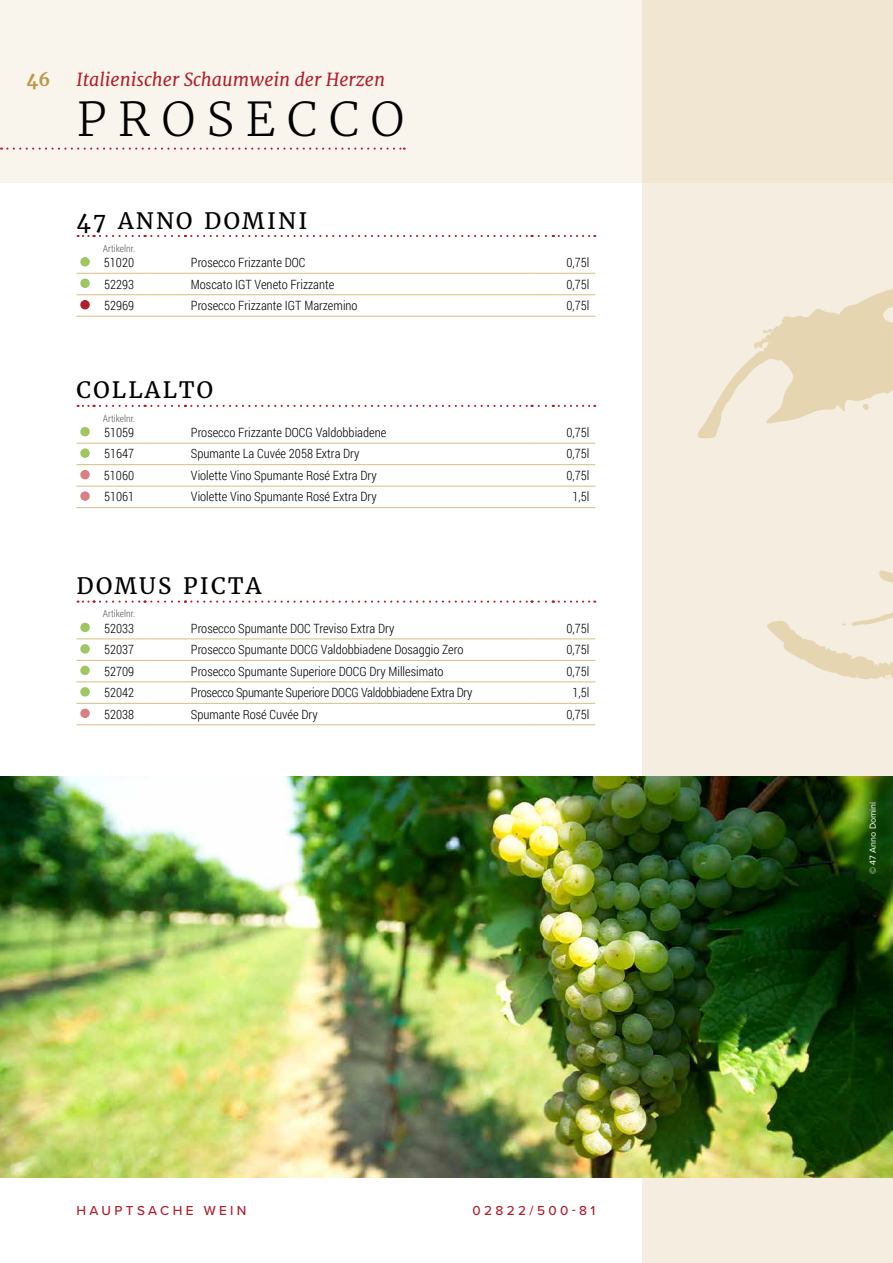
<style>
.page{position:relative;width:893px;height:1263px;background:#fff}
.page>*{position:absolute;margin:0;border:0;box-sizing:border-box;transform-origin:0 0}
.t1{font:300 46.5px "Merriweather";letter-spacing:.25em;color:#000}
.t2{font:22.5px "Merriweather";letter-spacing:.1em;color:#000}
.t3{font:italic 18px "Merriweather";color:#b02130}
.t4{font:700 18px "Merriweather";color:#be974b}
.t5{font:500 13.5px "Proxima Nova";letter-spacing:.25em;color:#b02130}
.t6{font:300 12.75px "Roboto Condensed";color:#000}
.t7{font:300 12.75px "Roboto Condensed";letter-spacing:-.02em;color:#000}
.t8{font:300 9.75px "Roboto Condensed";color:#58585a}
.t9{font:9px "Proxima Nova";color:#fff}
</style>
<div class="page">
<div style="left:642px;top:0;width:251px;height:1263px;background:#f5eee0"></div>
<div style="left:0;top:0;width:893px;height:183px;background:linear-gradient(to right,#fcfaf4,#f1e8d5)"></div>
<svg style="left:698px;top:289px;width:195px;height:390px"></svg>
<svg style="left:842px;top:562px;width:51px;height:66px"></svg>
<hr style="left:892px;top:0;width:1px;height:183px;background:#d8bd83">
<svg style="left:1px;top:148px;width:404px;height:2px"></svg>
<img style="left:0;top:776px;width:893px;height:402px">
<svg style="left:77px;top:273px;width:17px;height:1px"></svg>
<hr style="left:94px;top:273px;width:51px;height:1px;background:#d8bd83">
<hr style="left:145px;top:273px;width:40px;height:1px;background:#d8bd83">
<hr style="left:185px;top:273px;width:346px;height:1px;background:#d8bd83">
<svg style="left:531px;top:273px;width:22px;height:1px"></svg>
<hr style="left:553px;top:273px;width:42px;height:1px;background:#d8bd83">
<svg style="left:77px;top:294px;width:17px;height:1px"></svg>
<hr style="left:94px;top:294px;width:51px;height:1px;background:#d8bd83">
<hr style="left:145px;top:294px;width:40px;height:1px;background:#d8bd83">
<hr style="left:185px;top:294px;width:346px;height:1px;background:#d8bd83">
<svg style="left:531px;top:294px;width:22px;height:1px"></svg>
<hr style="left:553px;top:294px;width:42px;height:1px;background:#d8bd83">
<svg style="left:77px;top:316px;width:17px;height:1px"></svg>
<hr style="left:94px;top:316px;width:51px;height:1px;background:#d8bd83">
<hr style="left:145px;top:316px;width:40px;height:1px;background:#d8bd83">
<hr style="left:185px;top:316px;width:346px;height:1px;background:#d8bd83">
<svg style="left:531px;top:316px;width:22px;height:1px"></svg>
<hr style="left:553px;top:316px;width:42px;height:1px;background:#d8bd83">
<svg style="left:78px;top:235px;width:454px;height:2px"></svg>
<svg style="left:539px;top:235px;width:56px;height:2px"></svg>
<div style="left:80px;top:257px;width:10px;height:9px;background:#9fc662;border-radius:50%"></div>
<div style="left:80px;top:278px;width:10px;height:10px;background:#9fc662;border-radius:50%"></div>
<div style="left:80px;top:300px;width:10px;height:9px;background:#b02130;border-radius:50%"></div>
<svg style="left:77px;top:443px;width:17px;height:1px"></svg>
<hr style="left:94px;top:443px;width:51px;height:1px;background:#d8bd83">
<hr style="left:145px;top:443px;width:40px;height:1px;background:#d8bd83">
<hr style="left:185px;top:443px;width:346px;height:1px;background:#d8bd83">
<svg style="left:531px;top:443px;width:22px;height:1px"></svg>
<hr style="left:553px;top:443px;width:42px;height:1px;background:#d8bd83">
<svg style="left:77px;top:464px;width:17px;height:1px"></svg>
<hr style="left:94px;top:464px;width:51px;height:1px;background:#d8bd83">
<hr style="left:145px;top:464px;width:40px;height:1px;background:#d8bd83">
<hr style="left:185px;top:464px;width:346px;height:1px;background:#d8bd83">
<svg style="left:531px;top:464px;width:22px;height:1px"></svg>
<hr style="left:553px;top:464px;width:42px;height:1px;background:#d8bd83">
<svg style="left:77px;top:486px;width:17px;height:1px"></svg>
<hr style="left:94px;top:486px;width:51px;height:1px;background:#d8bd83">
<hr style="left:145px;top:486px;width:40px;height:1px;background:#d8bd83">
<hr style="left:185px;top:486px;width:346px;height:1px;background:#d8bd83">
<svg style="left:531px;top:486px;width:22px;height:1px"></svg>
<hr style="left:553px;top:486px;width:42px;height:1px;background:#d8bd83">
<svg style="left:77px;top:507px;width:17px;height:1px"></svg>
<hr style="left:94px;top:507px;width:51px;height:1px;background:#d8bd83">
<hr style="left:145px;top:507px;width:40px;height:1px;background:#d8bd83">
<hr style="left:185px;top:507px;width:346px;height:1px;background:#d8bd83">
<svg style="left:531px;top:507px;width:22px;height:1px"></svg>
<hr style="left:553px;top:507px;width:42px;height:1px;background:#d8bd83">
<svg style="left:78px;top:405px;width:454px;height:2px"></svg>
<svg style="left:539px;top:405px;width:56px;height:2px"></svg>
<div style="left:80px;top:427px;width:10px;height:9px;background:#9fc662;border-radius:50%"></div>
<div style="left:80px;top:448px;width:10px;height:10px;background:#9fc662;border-radius:50%"></div>
<div style="left:80px;top:470px;width:10px;height:9px;background:#d88185;border-radius:50%"></div>
<div style="left:80px;top:491px;width:10px;height:10px;background:#d88185;border-radius:50%"></div>
<svg style="left:77px;top:639px;width:17px;height:1px"></svg>
<hr style="left:94px;top:639px;width:51px;height:1px;background:#d8bd83">
<hr style="left:145px;top:639px;width:40px;height:1px;background:#d8bd83">
<hr style="left:185px;top:639px;width:346px;height:1px;background:#d8bd83">
<svg style="left:531px;top:639px;width:22px;height:1px"></svg>
<hr style="left:553px;top:639px;width:42px;height:1px;background:#d8bd83">
<svg style="left:77px;top:660px;width:17px;height:1px"></svg>
<hr style="left:94px;top:660px;width:51px;height:1px;background:#d8bd83">
<hr style="left:145px;top:660px;width:40px;height:1px;background:#d8bd83">
<hr style="left:185px;top:660px;width:346px;height:1px;background:#d8bd83">
<svg style="left:531px;top:660px;width:22px;height:1px"></svg>
<hr style="left:553px;top:660px;width:42px;height:1px;background:#d8bd83">
<svg style="left:77px;top:682px;width:17px;height:1px"></svg>
<hr style="left:94px;top:682px;width:51px;height:1px;background:#d8bd83">
<hr style="left:145px;top:682px;width:40px;height:1px;background:#d8bd83">
<hr style="left:185px;top:682px;width:346px;height:1px;background:#d8bd83">
<svg style="left:531px;top:682px;width:22px;height:1px"></svg>
<hr style="left:553px;top:682px;width:42px;height:1px;background:#d8bd83">
<svg style="left:77px;top:703px;width:17px;height:1px"></svg>
<hr style="left:94px;top:703px;width:51px;height:1px;background:#d8bd83">
<hr style="left:145px;top:703px;width:40px;height:1px;background:#d8bd83">
<hr style="left:185px;top:703px;width:346px;height:1px;background:#d8bd83">
<svg style="left:531px;top:703px;width:22px;height:1px"></svg>
<hr style="left:553px;top:703px;width:42px;height:1px;background:#d8bd83">
<svg style="left:77px;top:724px;width:17px;height:1px"></svg>
<hr style="left:94px;top:724px;width:51px;height:1px;background:#d8bd83">
<hr style="left:145px;top:724px;width:40px;height:1px;background:#d8bd83">
<hr style="left:185px;top:724px;width:346px;height:1px;background:#d8bd83">
<svg style="left:531px;top:724px;width:22px;height:1px"></svg>
<hr style="left:553px;top:724px;width:42px;height:1px;background:#d8bd83">
<svg style="left:78px;top:600px;width:454px;height:3px"></svg>
<svg style="left:539px;top:600px;width:56px;height:3px"></svg>
<div style="left:80px;top:623px;width:10px;height:9px;background:#9fc662;border-radius:50%"></div>
<div style="left:80px;top:644px;width:10px;height:10px;background:#9fc662;border-radius:50%"></div>
<div style="left:80px;top:666px;width:10px;height:9px;background:#9fc662;border-radius:50%"></div>
<div style="left:80px;top:687px;width:10px;height:10px;background:#9fc662;border-radius:50%"></div>
<div style="left:80px;top:709px;width:10px;height:9px;background:#d88185;border-radius:50%"></div>
<h3 class="t4" style="left:26px;top:68px;width:25px">46</h3>
<h3 class="t3" style="left:77px;top:68px;width:310px">Italienischer Schaumwein der Herzen</h3>
<h1 class="t1" style="left:77px;top:90px;width:329px">PROSECCO</h1>
<h2 class="t2" style="left:77px;top:206px;width:232px">47 ANNO DOMINI</h2>
<p class="t8" style="left:103px;top:242px;width:34px">Artikelnr.</p>
<p class="t6" style="left:104px;top:254px;width:32px">51020</p>
<p class="t6" style="left:191px;top:254px;width:116px">Prosecco Frizzante DOC</p>
<p class="t6" style="left:566px;top:254px;width:24px">0,75l</p>
<p class="t6" style="left:104px;top:275px;width:32px">52293</p>
<p class="t6" style="left:191px;top:275px;width:145px">Moscato IGT Veneto Frizzante</p>
<p class="t6" style="left:566px;top:275px;width:24px">0,75l</p>
<p class="t6" style="left:104px;top:297px;width:32px">52969</p>
<p class="t6" style="left:191px;top:297px;width:168px">Prosecco Frizzante IGT Marzemino</p>
<p class="t6" style="left:566px;top:297px;width:24px">0,75l</p>
<h2 class="t2" style="left:77px;top:376px;width:138px">COLLALTO</h2>
<p class="t8" style="left:103px;top:411px;width:34px">Artikelnr.</p>
<p class="t6" style="left:104px;top:424px;width:32px">51059</p>
<p class="t6" style="left:191px;top:424px;width:197px">Prosecco Frizzante DOCG Valdobbiadene</p>
<p class="t6" style="left:566px;top:424px;width:24px">0,75l</p>
<p class="t6" style="left:104px;top:445px;width:32px">51647</p>
<p class="t6" style="left:191px;top:445px;width:170px">Spumante La Cuvée 2058 Extra Dry</p>
<p class="t6" style="left:566px;top:445px;width:24px">0,75l</p>
<p class="t6" style="left:104px;top:467px;width:32px">51060</p>
<p class="t6" style="left:191px;top:467px;width:187px">Violette Vino Spumante Rosé Extra Dry</p>
<p class="t6" style="left:566px;top:467px;width:24px">0,75l</p>
<p class="t6" style="left:104px;top:488px;width:32px">51061</p>
<p class="t6" style="left:191px;top:488px;width:187px">Violette Vino Spumante Rosé Extra Dry</p>
<p class="t6" style="left:573px;top:488px;width:18px">1,5l</p>
<h2 class="t2" style="left:77px;top:572px;width:186px">DOMUS PICTA</h2>
<p class="t8" style="left:103px;top:607px;width:34px">Artikelnr.</p>
<p class="t6" style="left:104px;top:619px;width:32px">52033</p>
<p class="t6" style="left:191px;top:619px;width:205px">Prosecco Spumante DOC Treviso Extra Dry</p>
<p class="t6" style="left:566px;top:619px;width:24px">0,75l</p>
<p class="t6" style="left:104px;top:641px;width:32px">52037</p>
<p class="t6" style="left:191px;top:641px;width:274px">Prosecco Spumante DOCG Valdobbiadene Dosaggio Zero</p>
<p class="t6" style="left:566px;top:641px;width:24px">0,75l</p>
<p class="t6" style="left:104px;top:662px;width:32px">52709</p>
<p class="t6" style="left:191px;top:662px;width:254px">Prosecco Spumante Superiore DOCG Dry Millesimato</p>
<p class="t6" style="left:566px;top:662px;width:24px">0,75l</p>
<p class="t6" style="left:104px;top:684px;width:32px">52042</p>
<p class="t7" style="left:191px;top:684px;width:283px">Prosecco Spumante Superiore DOCG Valdobbiadene Extra Dry</p>
<p class="t6" style="left:573px;top:684px;width:18px">1,5l</p>
<p class="t6" style="left:104px;top:705px;width:32px">52038</p>
<p class="t6" style="left:191px;top:705px;width:128px">Spumante Rosé Cuvée Dry</p>
<p class="t6" style="left:566px;top:705px;width:24px">0,75l</p>
<p class="t5" style="left:77px;top:1200px;width:172px">HAUPTSACHE WEIN</p>
<p class="t5" style="left:472px;top:1200px;width:124px">02822/500-81</p>
<p class="t9" style="left:866px;top:874px;width:74px;rotate:-90deg">© 47 Anno Domini</p>
</div>
